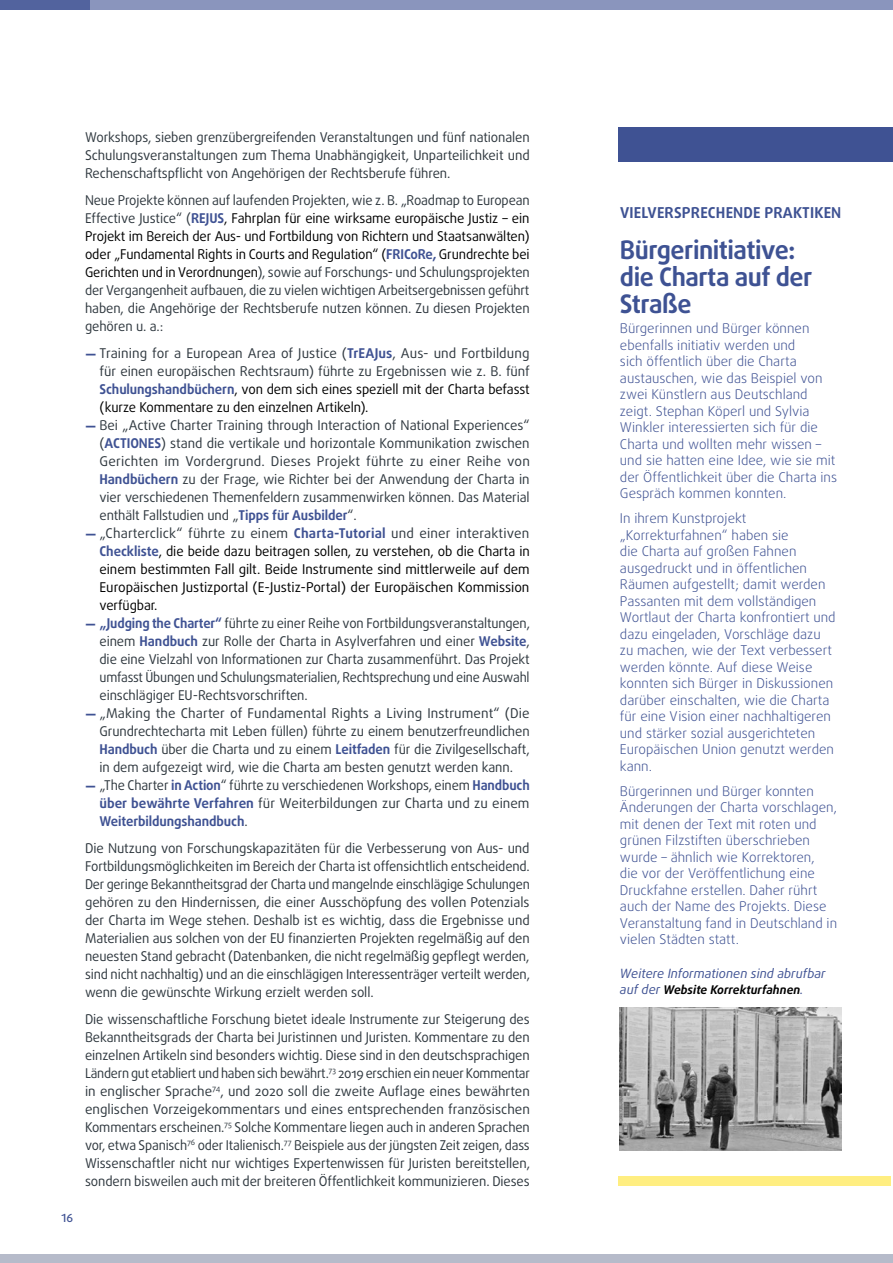
<style>
.page{position:relative;width:893px;height:1263px;background:#fff}
.page>*{position:absolute;margin:0;border:0;box-sizing:border-box;transform-origin:0 0}
.t1{font:700 25.5px/27px "Daxline Pro";letter-spacing:-.02em;color:#3e5293}
.t2{font:700 15px "Daxline Pro";letter-spacing:.01em;color:#3e5293}
.BODYTEXT{font:13.5px/18px "Daxline Pro";letter-spacing:-.01em;color:#2f383f;text-align:justify}
.TEXT-BOX{font:300 13.5px/16.5px "Daxline Pro";color:#3f5293}
.BODYTEXT-2{font:13.5px/18px "Daxline Pro";letter-spacing:-.01em;color:#2f383f;text-align:justify;scale:.96 1}
.BODYTEXT-3{font:13.5px/18px "Daxline Pro";color:#000;text-align:justify}
.TEXT-BOX-2{font:italic 12.75px "Daxline Pro";color:#3f5293}
.TEXT-BOX-3{font:italic 700 12px "Daxline Pro";color:#000}
.t3{font:500 11.25px "Daxline Pro";color:#3f5293}
.s1{font-weight:700;color:#3f5293}
.s2{color:#000}
.s3{font-weight:800;color:#3f5293}
.s4{color:#2f383f}
.s5{font-weight:400;font-size:12.75px;color:#3f5293}
</style>
<div class="page">
<div style="left:89px;top:0;width:804px;height:10px;background:#8a95bd"></div>
<div style="left:0;top:0;width:89px;height:10px;background:#52639e"></div>
<div style="left:0;top:1254px;width:893px;height:9px;background:#b6bbca"></div>
<hr style="left:892px;top:127px;width:1px;height:34px;background:#ffee81">
<div style="left:619px;top:1176px;width:272px;height:10px;background:#ffee81"></div>
<div style="left:619px;top:128px;width:274px;height:34px;background:#3f5293"></div>
<img style="left:620px;top:1007px;width:222px;height:143px">
<p class="t3" style="left:62px;top:1210px;width:13px">16</p>
<p class="BODYTEXT" style="left:85px;top:128px;width:446px">Workshops, sieben grenzübergreifenden Veranstaltungen und fünf nationalen Schulungsveranstaltungen zum Thema Unabhängigkeit, Unparteilichkeit und Rechenschaftspflicht von Angehörigen der Rechtsberufe führen.</p>
<p class="BODYTEXT-2" style="left:85px;top:191px;width:465px">Neue Projekte können auf laufenden Projekten, wie z. B. „Roadmap to European Effective Justice“ (<span class="s1">REJUS</span><span class="s2">, Fahrplan für eine wirksame europäische Justiz – ein Projekt im Bereich der Aus- und Fortbildung von Richtern und Staatsanwälten) oder „Fundamental Rights in Courts and Regulation“ (</span><span class="s1">FRICoRe,</span> <span class="s2">Grundrechte bei Gerichten und in Verordnungen</span>), sowie auf Forschungs- und Schulungsprojekten der Vergangenheit aufbauen, die zu vielen wichtigen Arbeitsergebnissen geführt haben, die Angehörige der Rechtsberufe nutzen können. Zu diesen Projekten gehören u. a.:</p>
<p class="BODYTEXT" style="left:99px;top:344px;width:432px;text-indent:-14px"><span class="s3">—</span> Training for a European Area of Justice (<span class="s1">TrEAJus</span>, Aus- und Fortbildung für einen europäischen Rechtsraum) führte zu Ergebnissen wie z. B. fünf <span class="s1">Schulungshandbüchern</span><span class="s2">, von dem sich eines speziell mit der Charta befasst (kurze Kommentare zu den einzelnen Artikeln).</span></p>
<p class="BODYTEXT" style="left:99px;top:416px;width:432px;text-indent:-14px"><span class="s3">—</span> Bei „Active Charter Training through Interaction of National Experiences“ (<span class="s1">ACTIONES</span>) stand die vertikale und horizontale Kommunikation zwischen Gerichten im Vordergrund. Dieses Projekt führte zu einer Reihe von <span class="s1">Handbüchern</span> zu der Frage, wie Richter bei der Anwendung der Charta in vier verschiedenen Themenfeldern zusammenwirken können. Das Material enthält Fallstudien und „<span class="s1">Tipps für Ausbilder</span>“.</p>
<p class="BODYTEXT-3" style="left:99px;top:524px;width:432px;text-indent:-14px"><span class="s3">—</span> <span class="s4">„Charterclick“ führte zu einem</span> <span class="s1">Charta-Tutorial</span> <span class="s4">und einer interaktiven </span><span class="s1">Checkliste</span>, die beide dazu beitragen sollen, zu verstehen, ob die Charta in einem bestimmten Fall gilt. Beide Instrumente sind mittlerweile auf dem Europäischen Justizportal (E-Justiz-Portal) der Europäischen Kommission verfügbar.</p>
<p class="BODYTEXT-2" style="left:99px;top:614px;width:450px;text-indent:-14px"><span class="s3">—</span> <span class="s1">„Judging the Charter“</span> führte zu einer Reihe von Fortbildungsveranstaltungen, einem <span class="s1">Handbuch</span> zur Rolle der Charta in Asylverfahren und einer <span class="s1">Website</span>, die eine Vielzahl von Informationen zur Charta zusammenführt. Das Projekt umfasst Übungen und Schulungsmaterialien, Rechtsprechung und eine Auswahl einschlägiger EU-Rechtsvorschriften.</p>
<p class="BODYTEXT" style="left:99px;top:704px;width:432px;text-indent:-14px"><span class="s3">—</span> „Making the Charter of Fundamental Rights a Living Instrument“ (Die Grundrechtecharta mit Leben füllen) führte zu einem benutzerfreundlichen <span class="s1">Handbuch</span> über die Charta und zu einem <span class="s1">Leitfaden</span> für die Zivilgesellschaft, in dem aufgezeigt wird, wie die Charta am besten genutzt werden kann.</p>
<p class="BODYTEXT-2" style="left:99px;top:776px;width:450px;text-indent:-14px"><span class="s3">—</span> „The Charter <span class="s1">in Action</span>“ führte zu verschiedenen Workshops, einem <span class="s1">Handbuch über bewährte Verfahren</span> für Weiterbildungen zur Charta und zu einem <span class="s1">Weiterbildungshandbuch</span>.</p>
<p class="BODYTEXT" style="left:85px;top:839px;width:446px">Die Nutzung von Forschungskapazitäten für die Verbesserung von Aus- und Fortbildungsmöglichkeiten im Bereich der Charta ist offensichtlich entscheidend.<br>Der geringe Bekanntheitsgrad der Charta und mangelnde einschlägige Schulungen gehören zu den Hindernissen, die einer Ausschöpfung des vollen Potenzials der Charta im Wege stehen. Deshalb ist es wichtig, dass die Ergebnisse und Materialien aus solchen von der EU finanzierten Projekten regelmäßig auf den neuesten Stand gebracht (Datenbanken, die nicht regelmäßig gepflegt werden, sind nicht nachhaltig) und an die einschlägigen Interessenträger verteilt werden, wenn die gewünschte Wirkung erzielt werden soll.</p>
<p class="BODYTEXT" style="left:85px;top:1010px;width:446px">Die wissenschaftliche Forschung bietet ideale Instrumente zur Steigerung des Bekanntheitsgrads der Charta bei Juristinnen und Juristen. Kommentare zu den einzelnen Artikeln sind besonders wichtig. Diese sind in den deutschsprachigen Ländern gut etabliert und haben sich bewährt.<sup>73</sup> 2019 erschien ein neuer Kommentar in englischer Sprache<sup>74</sup>, und 2020 soll die zweite Auflage eines bewährten englischen Vorzeigekommentars und eines entsprechenden französischen Kommentars erscheinen.<sup>75</sup> Solche Kommentare liegen auch in anderen Sprachen vor, etwa Spanisch<sup>76</sup> oder Italienisch.<sup>77</sup> Beispiele aus der jüngsten Zeit zeigen, dass Wissenschaftler nicht nur wichtiges Expertenwissen für Juristen bereitstellen, sondern bisweilen auch mit der breiteren Öffentlichkeit kommunizieren. Dieses</p>
<p class="t2" style="left:620px;top:203px;width:223px">VIELVERSPRECHENDE PRAKTIKEN</p>
<p class="t1" style="left:620px;top:236px;width:194px">Bürgerinitiative: die Charta auf der<br>Straße</p>
<p class="TEXT-BOX" style="left:620px;top:320px;width:219px">Bürgerinnen und Bürger können ebenfalls initiativ werden und<br>sich öffentlich über die Charta austauschen, wie das Beispiel von zwei Künstlern aus Deutschland zeigt. Stephan Köperl und Sylvia<br>Winkler interessierten sich für die<br>Charta und wollten mehr wissen – und sie hatten eine Idee, wie sie mit der Öffentlichkeit über die Charta ins<br>Gespräch kommen konnten.</p>
<p class="TEXT-BOX" style="left:620px;top:510px;width:217px">In ihrem Kunstprojekt „Korrekturfahnen“ haben sie<br>die Charta auf großen Fahnen ausgedruckt und in öffentlichen<br>Räumen aufgestellt; damit werden<br>Passanten mit dem vollständigen<br>Wortlaut der Charta konfrontiert und dazu eingeladen, Vorschläge dazu zu machen, wie der Text verbessert werden könnte. Auf diese Weise konnten sich Bürger in Diskussionen darüber einschalten, wie die Charta für eine Vision einer nachhaltigeren und stärker sozial ausgerichteten<br>Europäischen Union genutzt werden kann.</p>
<p class="TEXT-BOX" style="left:620px;top:783px;width:219px">Bürgerinnen und Bürger konnten Änderungen der Charta vorschlagen, mit denen der Text mit roten und grünen Filzstiften überschrieben wurde – ähnlich wie Korrektoren,<br>die vor der Veröffentlichung eine Druckfahne erstellen. Daher rührt auch der Name des Projekts. Diese Veranstaltung fand in Deutschland in vielen Städten statt.</p>
<p class="TEXT-BOX-2" style="left:620px;top:965px;width:207px">Weitere Informationen sind abrufbar</p>
<p class="TEXT-BOX-3" style="left:620px;top:982px;width:185px"><span class="s5">auf der</span> Website Korrekturfahnen<span class="s5">.</span></p>
</div>
